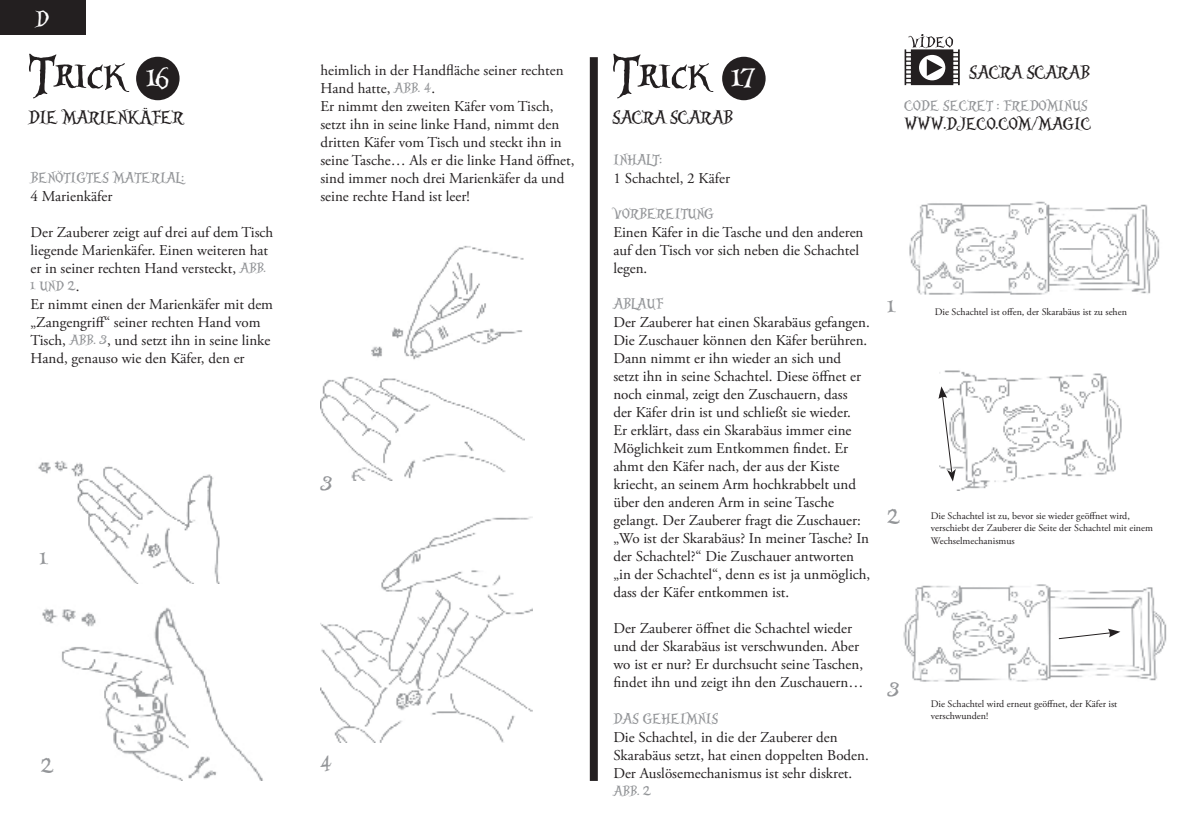
<style>
.page{position:relative;width:1191px;height:840px;background:#fff}
.page>*{position:absolute;margin:0;border:0;box-sizing:border-box;transform-origin:0 0}
.t1{font:60px "Alicein Wonderland";letter-spacing:-.02em;color:#231f20}
.t2{font:34px "Alicein Wonderland";color:#fff}
.t3{font:24px "Alicein Wonderland";color:#939598}
.t4{font:24px "Alicein Wonderland";color:#fff}
.t5{font:20px "Alicein Wonderland";letter-spacing:-.02em;color:#231f20}
.t6{font:18.8px "Alicein Wonderland";color:#231f20}
.t7{font:16px "Alicein Wonderland";color:#939598}
.t8{font:15px/18px "Adobe Garamond Pro";color:#231f20}
.t9{font:15px "Alicein Wonderland";color:#939598}
.t10{font:10px/12px "Adobe Garamond Pro";color:#231f20}
.s1{font-family:"Alicein Wonderland";color:#939598}
.s2{font-family:"Adobe Garamond Pro";color:#231f20}
</style>
<div class="page">
<div style="left:590px;top:57px;width:8px;height:723px;background:#231f20"></div>
<div style="left:0;top:0;width:85px;height:34px;background:#231f20"></div>
<svg style="left:904px;top:34px;width:55px;height:51px"></svg>
<img style="left:38px;top:461px;width:182px;height:123px">
<div style="left:136px;top:57px;width:44px;height:43px;background:#231f20;border-radius:50%"></div>
<div style="left:722px;top:57px;width:43px;height:43px;background:#231f20;border-radius:50%"></div>
<img style="left:42px;top:608px;width:221px;height:171px">
<img style="left:320px;top:245px;width:204px;height:235px">
<img style="left:320px;top:516px;width:213px;height:226px">
<img style="left:909px;top:201px;width:251px;height:94px">
<img style="left:903px;top:584px;width:264px;height:98px">
<img style="left:939px;top:370px;width:183px;height:120px">
<svg style="left:938px;top:386px;width:17px;height:95px"></svg>
<svg style="left:1058px;top:628px;width:62px;height:11px"></svg>
<h3 class="t4" style="left:36px;top:7px;width:15px">D</h3>
<h1 class="t1" style="left:28px;top:43px;width:100px">Trick</h1>
<h1 class="t1" style="left:612px;top:43px;width:100px">Trick</h1>
<h3 class="t5" style="left:28px;top:106px;width:157px">DIE MARIENKÄFER</h3>
<h3 class="t5" style="left:612px;top:106px;width:122px">SACRA SCARAB</h3>
<p class="t8" style="left:320px;top:61px;width:256px">heimlich in der Handfläche seiner rechten Hand hatte, <span class="s1">ABB. 4</span>.<br>Er nimmt den zweiten Käfer vom Tisch, setzt ihn in seine linke Hand, nimmt den dritten Käfer vom Tisch und steckt ihn in seine Tasche… Als er die linke Hand öffnet, sind immer noch drei Marienkäfer da und seine rechte Hand ist leer!</p>
<h2 class="t2" style="left:146px;top:61px;width:24px">16</h2>
<h2 class="t2" style="left:731px;top:61px;width:26px">17</h2>
<p class="t7" style="left:613px;top:151px;width:50px">INHALT:</p>
<p class="t8" style="left:613px;top:169px;width:118px">1 Schachtel, 2 Käfer</p>
<p class="t7" style="left:613px;top:205px;width:102px">VORBEREITUNG</p>
<p class="t8" style="left:613px;top:223px;width:252px">Einen Käfer in die Tasche und den anderen auf den Tisch vor sich neben die Schachtel legen.</p>
<p class="t7" style="left:613px;top:295px;width:52px">ABLAUF</p>
<p class="t8" style="left:613px;top:313px;width:258px">Der Zauberer hat einen Skarabäus gefangen.<br>Die Zuschauer können den Käfer berühren.<br>Dann nimmt er ihn wieder an sich und setzt ihn in seine Schachtel. Diese öffnet er noch einmal, zeigt den Zuschauern, dass<br>der Käfer drin ist und schließt sie wieder.<br>Er erklärt, dass ein Skarabäus immer eine Möglichkeit zum Entkommen findet. Er ahmt den Käfer nach, der aus der Kiste kriecht, an seinem Arm hochkrabbelt und über den anderen Arm in seine Tasche gelangt. Der Zauberer fragt die Zuschauer: „Wo ist der Skarabäus? In meiner Tasche? In der Schachtel?“ Die Zuschauer antworten „in der Schachtel“, denn es ist ja unmöglich, dass der Käfer entkommen ist.</p>
<p class="t8" style="left:613px;top:619px;width:251px">Der Zauberer öffnet die Schachtel wieder und der Skarabäus ist verschwunden. Aber wo ist er nur? Er durchsucht seine Taschen, findet ihn und zeigt ihn den Zuschauern…</p>
<p class="t7" style="left:613px;top:709px;width:107px">DAS GEHEIMNIS</p>
<p class="t8" style="left:613px;top:727px;width:257px">Die Schachtel, in die der Zauberer den<br>Skarabäus setzt, hat einen doppelten Boden.<br>Der Auslösemechanismus ist sehr diskret.</p>
<p class="t9" style="left:613px;top:782px;width:39px">ABB. 2</p>
<p class="t7" style="left:30px;top:169px;width:155px">BENÖTIGTES MATERIAL:</p>
<p class="t8" style="left:30px;top:187px;width:84px">4 Marienkäfer</p>
<p class="t8" style="left:30px;top:223px;width:244px">Der Zauberer zeigt auf drei auf dem Tisch liegende Marienkäfer. Einen weiteren hat er in seiner rechten Hand versteckt, <span class="s1">ABB.</span></p>
<p class="t9" style="left:30px;top:278px;width:51px">1 UND 2<span class="s2">.</span></p>
<p class="t8" style="left:30px;top:295px;width:244px">Er nimmt einen der Marienkäfer mit dem „Zangengriff“ seiner rechten Hand vom Tisch, <span class="s1">ABB. 3</span>, und setzt ihn in seine linke Hand, genauso wie den Käfer, den er</p>
<h3 class="t3" style="left:320px;top:470px;width:13px">3</h3>
<h3 class="t3" style="left:40px;top:545px;width:10px">1</h3>
<h3 class="t3" style="left:320px;top:751px;width:13px">4</h3>
<h3 class="t3" style="left:41px;top:752px;width:14px">2</h3>
<h3 class="t5" style="left:969px;top:62px;width:122px">SACRA SCARAB</h3>
<p class="t7" style="left:904px;top:97px;width:185px">CODE SECRET : FREDOMINUS</p>
<p class="t6" style="left:904px;top:113px;width:188px">WWW.DJECO.COM/MAGIC</p>
<h3 class="t3" style="left:887px;top:294px;width:10px">1</h3>
<p class="t10" style="left:935px;top:306px;width:194px">Die Schachtel ist offen, der Skarabäus ist zu sehen</p>
<h3 class="t3" style="left:887px;top:504px;width:14px">2</h3>
<p class="t10" style="left:931px;top:510px;width:224px">Die Schachtel ist zu, bevor sie wieder geöffnet wird, verschiebt der Zauberer die Seite der Schachtel mit einem<br>Wechselmechanismus</p>
<h3 class="t3" style="left:887px;top:676px;width:13px">3</h3>
<p class="t10" style="left:931px;top:697px;width:188px">Die Schachtel wird erneut geöffnet, der Käfer ist verschwunden!</p>
</div>
